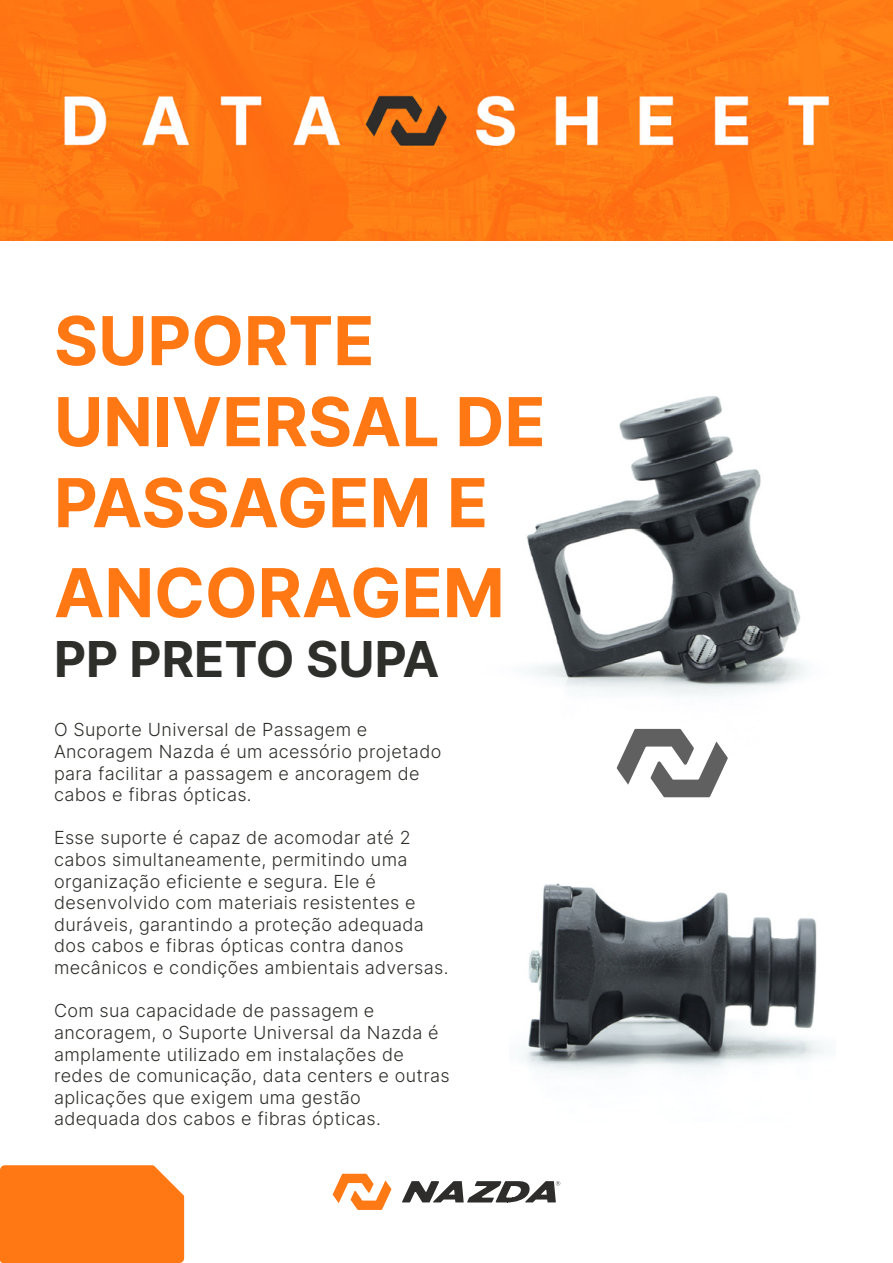
<style>
.page{position:relative;width:893px;height:1263px;background:#fff}
.page>*{position:absolute;margin:0;border:0;box-sizing:border-box;transform-origin:0 0}
.t1{font:700 67.5px/81px "Inter";color:#ff7814}
.t2{font:700 49.5px "Inter";color:#2e2e2b}
.t3{font:300 18px/21.6px "Inter";letter-spacing:.02em;color:#2e2e2b}
</style>
<div class="page">
<img style="left:0;top:0;width:893px;height:241px">
<svg style="left:333px;top:1174px;width:58px;height:36px"></svg>
<svg style="left:402px;top:1181px;width:158px;height:21px"></svg>
<div style="left:0;top:1165px;width:184px;height:98px;background:#ff7814"></div>
<img style="left:526px;top:396px;width:280px;height:333px">
<img style="left:522px;top:797px;width:308px;height:277px">
<svg style="left:617px;top:729px;width:111px;height:68px"></svg>
<h1 class="t1" style="left:54px;top:299px;width:493px">SUPORTE<br>UNIVERSAL DE<br>PASSAGEM E</h1>
<h1 class="t1" style="left:54px;top:551px;width:452px">ANCORAGEM</h1>
<h2 class="t2" style="left:54px;top:623px;width:387px">PP PRETO SUPA</h2>
<p class="t3" style="left:54px;top:719px;width:389px">O Suporte Universal de Passagem e Ancoragem Nazda é um acessório projetado para facilitar a passagem e ancoragem de cabos e fibras ópticas.</p>
<p class="t3" style="left:54px;top:827px;width:396px">Esse suporte é capaz de acomodar até 2 cabos simultaneamente, permitindo uma organização eficiente e segura. Ele é desenvolvido com materiais resistentes e duráveis, garantindo a proteção adequada dos cabos e fibras ópticas contra danos mecânicos e condições ambientais adversas.</p>
<p class="t3" style="left:54px;top:999px;width:397px">Com sua capacidade de passagem e ancoragem, o Suporte Universal da Nazda é amplamente utilizado em instalações de redes de comunicação, data centers e outras aplicações que exigem uma gestão adequada dos cabos e fibras ópticas.</p>
</div>
